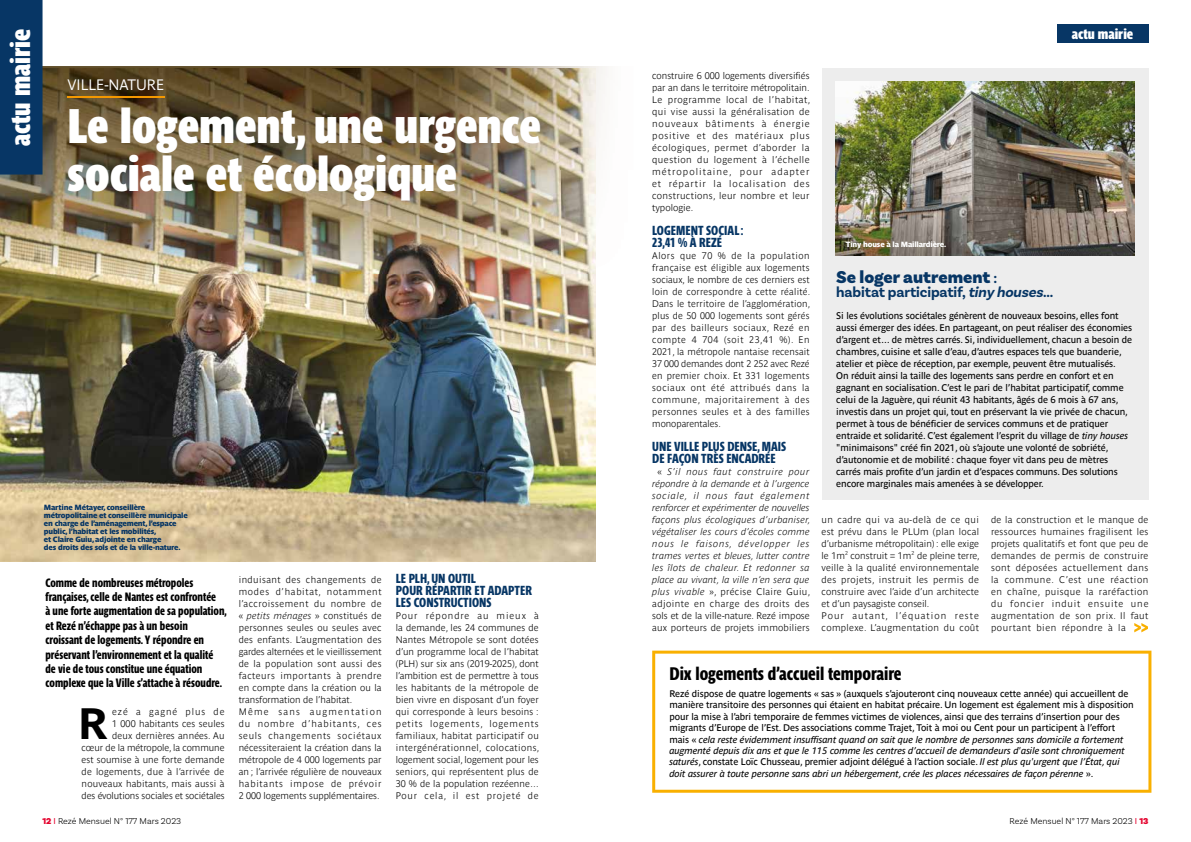
<style>
.page{position:relative;width:1191px;height:842px;background:#fff}
.page>*{position:absolute;margin:0;border:0;box-sizing:border-box;transform-origin:0 0}
.t1{font:48px/48px "Parisine Std Comp Sombre";color:#fff}
.t2{font:700 43.5px "Parisine Std";color:#000}
.t3{font:27px "Parisine Std Comp Sombre";color:#fff}
.t4{font:700 18px "Parisine Std Comp";color:#000}
.t5{font:900 18px "Basic Sans";color:#073665}
.t6{font:700 15px "Basic Sans";letter-spacing:-.01em;color:#073665}
.t7{font:15px "Parisine Std Gris";color:#fff}
.t8{font:14.1px "Parisine Std Comp Sombre";color:#fff}
.t9{font:700 13px/12px "Parisine Std Comp";color:#073665}
.t10{font:700 12px/14.4px "Parisine Std Comp";color:#000}
.t11{font:700 9.5px/12px "Parisine Std Clair";letter-spacing:.025em;color:#000;text-align:justify}
.t12{font:9.5px/12px "Parisine Std";letter-spacing:-.01em;color:#000}
.t13{font:italic 700 9.5px/12px "Parisine Std Clair";letter-spacing:.02em;color:#000;text-align:center}
.t14{font:300 9px "Basic Sans";color:#000}
.t15{font:7.5px/8px "Parisine Std Sombre";letter-spacing:-.025em;color:#073665}
.t16{font:7.5px "Parisine Std Sombre";letter-spacing:-.025em;color:#fff}
.s1{font-weight:900;color:#e4032e}
.s2{font-weight:400;color:#e4032e}
.s3{font-style:italic}
.s4{font-style:normal}
.s5{font-weight:700;font-size:15px}
</style>
<div class="page">
<img style="left:0;top:274px;width:595px;height:288px">
<img style="left:0;top:66px;width:606px;height:208px">
<hr style="left:67px;top:96px;width:97px;height:1px;background:#f49800">
<div style="left:1056px;top:24px;width:92px;height:19px;background:#073665"></div>
<div style="left:0;top:0;width:43px;height:175px;background:#073665"></div>
<div style="left:822px;top:68px;width:326px;height:432px;background:#ededed"></div>
<img style="left:835px;top:81px;width:299px;height:174px">
<svg style="left:652px;top:651px;width:499px;height:142px"></svg>
<svg style="left:1134px;top:623px;width:14px;height:9px"></svg>
<h3 class="t3" style="left:4px;top:146px;width:119px;rotate:-90deg">actu mairie</h3>
<h3 class="t7" style="left:67px;top:77px;width:99px">VILLE-NATURE</h3>
<h1 class="t1" style="left:67px;top:101px;width:475px">Le logement, une urgence sociale et écologique</h1>
<p class="t15" style="left:44px;top:503px;width:145px">Martine Métayer, conseillère métropolitaine et conseillère municipale en charge de l’aménagement, l’espace public, l’habitat et les mobilités,<br>et Claire Guiu, adjointe en charge<br>des droits des sols et de la ville-nature.</p>
<p class="t10" style="left:46px;top:575px;width:183px">Comme de nombreuses métropoles françaises, celle de Nantes est confrontée<br>à une forte augmentation de sa population, et Rezé n’échappe pas à un besoin croissant de logements. Y répondre en préservant l’environnement et la qualité<br>de vie de tous constitue une équation complexe que la Ville s’attache à résoudre.</p>
<p class="t11" style="left:82px;top:705px;width:144px;text-align:right">ezé a gagné plus de<br>1 000 habitants ces seules<br>deux dernières années. Au<br>cœur de la métropole, la commune est soumise à une forte demande de logements, due à l’arrivée de nouveaux habitants, mais aussi à des évolutions sociales et sociétales</p>
<h2 class="t2" style="left:78px;top:698px;width:31px">R</h2>
<p class="t14" style="left:43px;top:816px;width:140px"><span class="s1">12</span> <span class="s2">I</span> Rezé Mensuel N° 177 Mars 2023</p>
<p class="t11" style="left:239px;top:573px;width:144px;text-align:left">induisant des changements de modes d’habitat, notamment l’accroissement du nombre de « <span class="s3">petits ménages</span> » constitués de personnes seules ou seules avec des enfants. L’augmentation des gardes alternées et le vieillissement de la population sont aussi des facteurs importants à prendre en compte dans la création ou la transformation de l’habitat.<br>Même sans augmentation du nombre d’habitants, ces seuls changements sociétaux nécessiteraient la création dans la métropole de 4 000 logements par an ; l’arrivée régulière de nouveaux habitants impose de prévoir<br>2 000 logements supplémentaires.</p>
<h3 class="t9" style="left:396px;top:572px;width:138px">LE PLH, UN OUTIL<br>POUR RÉPARTIR ET ADAPTER<br>LES CONSTRUCTIONS</h3>
<p class="t11" style="left:396px;top:609px;width:145px">Pour répondre au mieux à la demande, les 24 communes de Nantes Métropole se sont dotées d’un programme local de l’habitat (PLH) sur six ans (2019-2025), dont l’ambition est de permettre à tous les habitants de la métropole de bien vivre en disposant d’un foyer qui corresponde à leurs besoins : petits logements, logements familiaux, habitat participatif ou intergénérationnel, colocations, logement social, logement pour les seniors, qui représentent plus de 30 % de la population rezéenne… Pour cela, il est projeté de</p>
<h3 class="t8" style="left:1071px;top:25px;width:63px">actu mairie</h3>
<p class="t11" style="left:652px;top:69px;width:160px">construire 6 000 logements diversifiés par an dans le territoire métropolitain.<br>Le programme local de l’habitat, qui vise aussi la généralisation de nouveaux bâtiments à énergie positive et des matériaux plus écologiques, permet d’aborder la question du logement à l’échelle métropolitaine, pour adapter et répartir la localisation des constructions, leur nombre et leur typologie.</p>
<h3 class="t9" style="left:652px;top:224px;width:93px">LOGEMENT SOCIAL :<br>23,41 % À REZÉ</h3>
<p class="t11" style="left:652px;top:249px;width:160px">Alors que 70 % de la population française est éligible aux logements sociaux, le nombre de ces derniers est loin de correspondre à cette réalité.<br>Dans le territoire de l’agglomération, plus de 50 000 logements sont gérés par des bailleurs sociaux, Rezé en compte 4 704 (soit 23,41 %). En 2021, la métropole nantaise recensait 37 000 demandes dont 2 252 avec Rezé en premier choix. Et 331 logements sociaux ont été attribués dans la commune, majoritairement à des personnes seules et à des familles monoparentales.</p>
<h3 class="t9" style="left:652px;top:440px;width:135px">UNE VILLE PLUS DENSE, MAIS<br>DE FAÇON TRÈS ENCADRÉE</h3>
<p class="t13" style="left:652px;top:465px;width:160px"><span class="s4">«</span> S’il nous faut construire pour répondre à la demande et à l’urgence sociale, il nous faut également renforcer et expérimenter de nouvelles façons plus écologiques d’urbaniser, végétaliser les cours d’écoles comme nous le faisons, développer les trames vertes et bleues, lutter contre les îlots de chaleur. Et redonner sa place au vivant, la ville n’en sera que plus vivable <span class="s4">», précise Claire Guiu, adjointe en charge des droits des sols et de la ville-nature. Rezé impose aux porteurs de projets immobiliers</span></p>
<p class="t16" style="left:846px;top:240px;width:102px">Tiny house à la Maillardière.</p>
<h3 class="t5" style="left:836px;top:266px;width:162px">Se loger autrement <span class="s5">:</span></h3>
<h3 class="t6" style="left:836px;top:283px;width:218px">habitat participatif, <span class="s3">tiny houses</span>...</h3>
<p class="t12" style="left:836px;top:309px;width:297px">Si les évolutions sociétales génèrent de nouveaux besoins, elles font aussi émerger des idées. En partageant, on peut réaliser des économies d’argent et… de mètres carrés. Si, individuellement, chacun a besoin de chambres, cuisine et salle d’eau, d’autres espaces tels que buanderie, atelier et pièce de réception, par exemple, peuvent être mutualisés.<br>On réduit ainsi la taille des logements sans perdre en confort et en gagnant en socialisation. C’est le pari de l’habitat participatif, comme celui de la Jaguère, qui réunit 43 habitants, âgés de 6 mois à 67 ans, investis dans un projet qui, tout en préservant la vie privée de chacun, permet à tous de bénéficier de services communs et de pratiquer entraide et solidarité. C’est également l’esprit du village de <span class="s3">tiny houses </span>"minimaisons" créé fin 2021, où s’ajoute une volonté de sobriété, d’autonomie et de mobilité : chaque foyer vit dans peu de mètres carrés mais profite d’un jardin et d’espaces communs. Des solutions encore marginales mais amenées à se développer.</p>
<p class="t11" style="left:821px;top:513px;width:160px;text-align:left">un cadre qui va au-delà de ce qui est prévu dans le PLUm (plan local d’urbanisme métropolitain) : elle exige le 1m<sup>2</sup> construit = 1m<sup>2</sup> de pleine terre, veille à la qualité environnementale des projets, instruit les permis de construire avec l’aide d’un architecte et d’un paysagiste conseil.<br>Pour autant, l’équation reste complexe. L’augmentation du coût</p>
<p class="t11" style="left:991px;top:513px;width:159px">de la construction et le manque de ressources humaines fragilisent les projets qualitatifs et font que peu de demandes de permis de construire sont déposées actuellement dans la commune. C’est une réaction en chaîne, puisque la raréfaction du foncier induit ensuite une augmentation de son prix. Il faut pourtant bien répondre à la</p>
<h3 class="t4" style="left:669px;top:663px;width:234px">Dix logements d’accueil temporaire</h3>
<p class="t12" style="left:669px;top:688px;width:466px;line-height:11.4px">Rezé dispose de quatre logements « sas » (auxquels s’ajouteront cinq nouveaux cette année) qui accueillent de manière transitoire des personnes qui étaient en habitat précaire. Un logement est également mis à disposition pour la mise à l’abri temporaire de femmes victimes de violences, ainsi que des terrains d’insertion pour des migrants d’Europe de l’Est. Des associations comme Trajet, Toit à moi ou Cent pour un participent à l’effort mais « <span class="s3">cela reste évidemment insuffisant quand on sait que le nombre de personnes sans domicile a fortement augmenté depuis dix ans et que le 115 comme les centres d’accueil de demandeurs d'asile sont chroniquement saturés</span>, constate Loïc Chusseau, premier adjoint délégué à l’action sociale. <span class="s3">Il est plus qu'urgent que l’État, qui doit assurer à toute personne sans abri un hébergement, crée les places nécessaires de façon pérenne</span> ».</p>
<p class="t14" style="left:1009px;top:816px;width:140px">Rezé Mensuel N° 177 Mars 2023 <span class="s2">I</span> <span class="s1">13</span></p>
</div>
